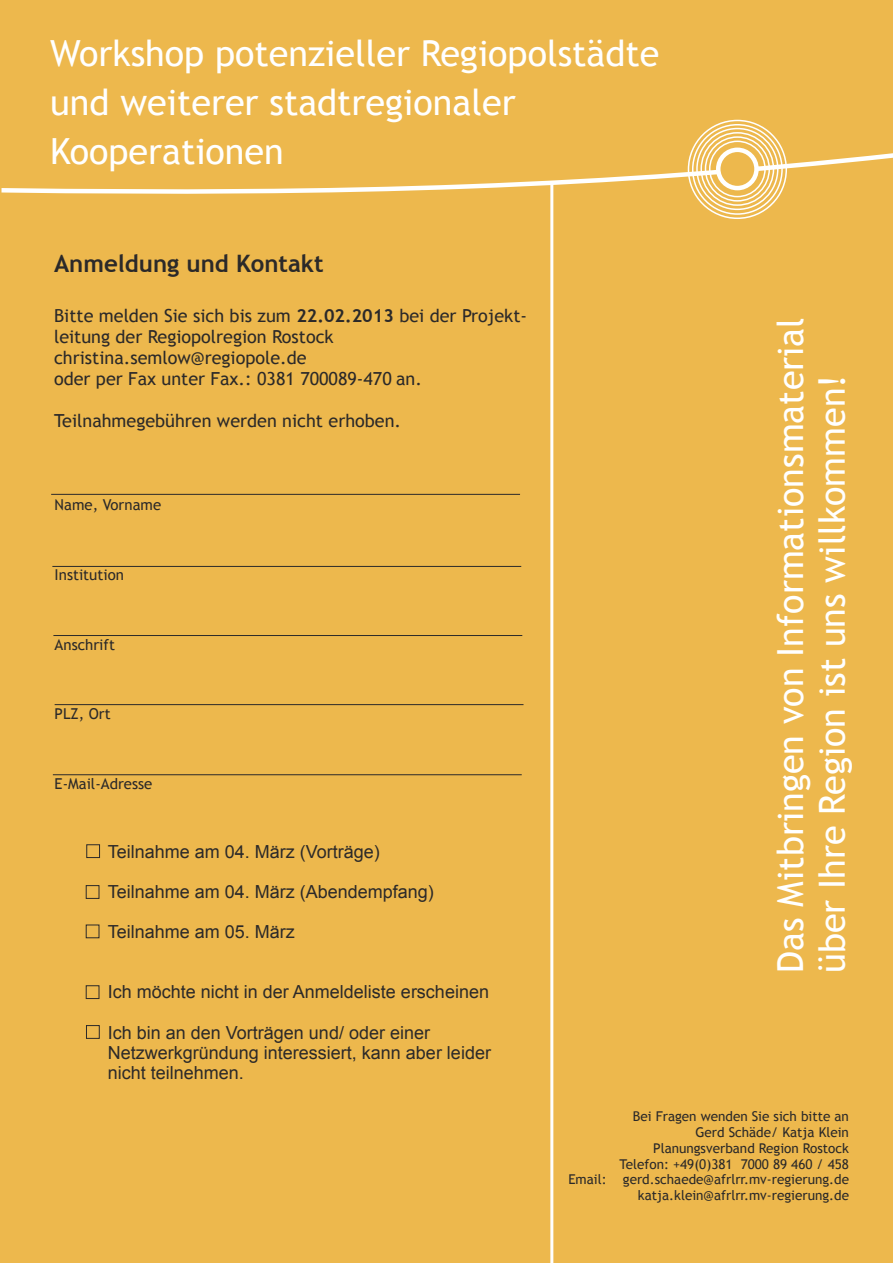
<style>
.page{position:relative;width:893px;height:1263px;background:#edb84d}
.page>*{position:absolute;margin:0;border:0;box-sizing:border-box;transform-origin:0 0}
.t1{font:36px/48.9px "Trebuchet MS";color:#fff}
.t2{font:700 24px "Trebuchet MS";color:#2b2929}
.t3{font:18px/20.1px "Arial";color:#2b2929}
.t4{font:18px/20.9px "Trebuchet MS";color:#2b2929}
.t5{font:15px "Trebuchet MS";color:#2b2929}
.t6{font:13.5px/15.8px "Trebuchet MS";color:#2b2929;text-align:right}
.s1{font-weight:700}
</style>
<div class="page">
<svg style="left:2px;top:153px;width:891px;height:42px"></svg>
<div style="left:709px;top:141px;width:57px;height:56px;border:2px solid #fff;border-radius:50%"></div>
<div style="left:688px;top:120px;width:99px;height:99px;border:2px solid #fff;border-radius:50%"></div>
<div style="left:705px;top:136px;width:65px;height:66px;border:2px solid #fff;border-radius:50%"></div>
<div style="left:700px;top:132px;width:74px;height:74px;border:2px solid #fff;border-radius:50%"></div>
<div style="left:696px;top:128px;width:82px;height:82px;border:2px solid #fff;border-radius:50%"></div>
<div style="left:692px;top:124px;width:91px;height:91px;border:2px solid #fff;border-radius:50%"></div>
<svg style="left:716px;top:148px;width:43px;height:42px"></svg>
<hr style="left:51px;top:494px;width:469px;height:1px;background:#2b2929">
<hr style="left:53px;top:774px;width:469px;height:1px;background:#2b2929">
<hr style="left:55px;top:704px;width:468px;height:1px;background:#2b2929">
<hr style="left:53px;top:635px;width:469px;height:1px;background:#2b2929">
<hr style="left:52px;top:566px;width:469px;height:1px;background:#2b2929">
<div style="left:86px;top:844px;width:14px;height:14px;border:1px solid #2b2929"></div>
<div style="left:86px;top:924px;width:13px;height:14px;border:1px solid #2b2929"></div>
<div style="left:86px;top:885px;width:13px;height:14px;border:1px solid #2b2929"></div>
<div style="left:86px;top:985px;width:13px;height:14px;border:1px solid #2b2929"></div>
<div style="left:86px;top:1025px;width:14px;height:14px;border:1px solid #2b2929"></div>
<hr style="left:550px;top:181px;width:3px;height:1082px;background:#fff">
<h1 class="t1" style="left:50px;top:32px;width:611px">Workshop potenzieller Regiopolstädte und weiterer stadtregionaler<br>Kooperationen</h1>
<h2 class="t2" style="left:54px;top:255px;width:271px">Anmeldung und Kontakt</h2>
<p class="t4" style="left:54px;top:307px;width:475px">Bitte melden Sie sich bis zum <span class="s1">22.02.2013</span> bei der Projekt&shy;leitung der Regiopolregion Rostock christina.semlow@regiopole.de<br>oder per Fax unter Fax.: 0381 700089-470 an.</p>
<p class="t4" style="left:54px;top:412px;width:349px">Teilnahmegebühren werden nicht erhoben.</p>
<p class="t5" style="left:55px;top:499px;width:108px">Name, Vorname</p>
<p class="t5" style="left:55px;top:569px;width:71px">Institution</p>
<p class="t5" style="left:55px;top:639px;width:62px">Anschrift</p>
<p class="t5" style="left:55px;top:708px;width:58px">PLZ, Ort</p>
<p class="t5" style="left:55px;top:778px;width:99px">E-Mail-Adresse</p>
<p class="t3" style="left:108px;top:843px;width:274px">Teilnahme am 04. März (Vorträge)</p>
<p class="t3" style="left:108px;top:883px;width:328px">Teilnahme am 04. März (Abendempfang)</p>
<p class="t3" style="left:108px;top:923px;width:189px">Teilnahme am 05. März</p>
<p class="t3" style="left:108px;top:983px;width:383px">Ich möchte nicht in der Anmeldeliste erscheinen</p>
<p class="t3" style="left:108px;top:1024px;width:385px">Ich bin an den Vorträgen und/ oder einer<br>Netzwerkgründung interessiert, kann aber leider nicht teilnehmen.</p>
<h1 class="t1" style="left:773px;top:973px;width:657px;line-height:41.8px;rotate:-90deg">Das Mitbringen von Informationsmaterial über Ihre Region ist uns willkommen!</h1>
<p class="t6" style="left:568px;top:1110px;width:282px">Bei Fragen wenden Sie sich bitte an<br>Gerd Schäde/ Katja Klein<br>Planungsverband Region Rostock<br>Telefon: +49(0)381 7000 89 460 / 458<br>Email: gerd.schaede@afrlrr.mv-regierung.de katja.klein@afrlrr.mv-regierung.de</p>
</div>
